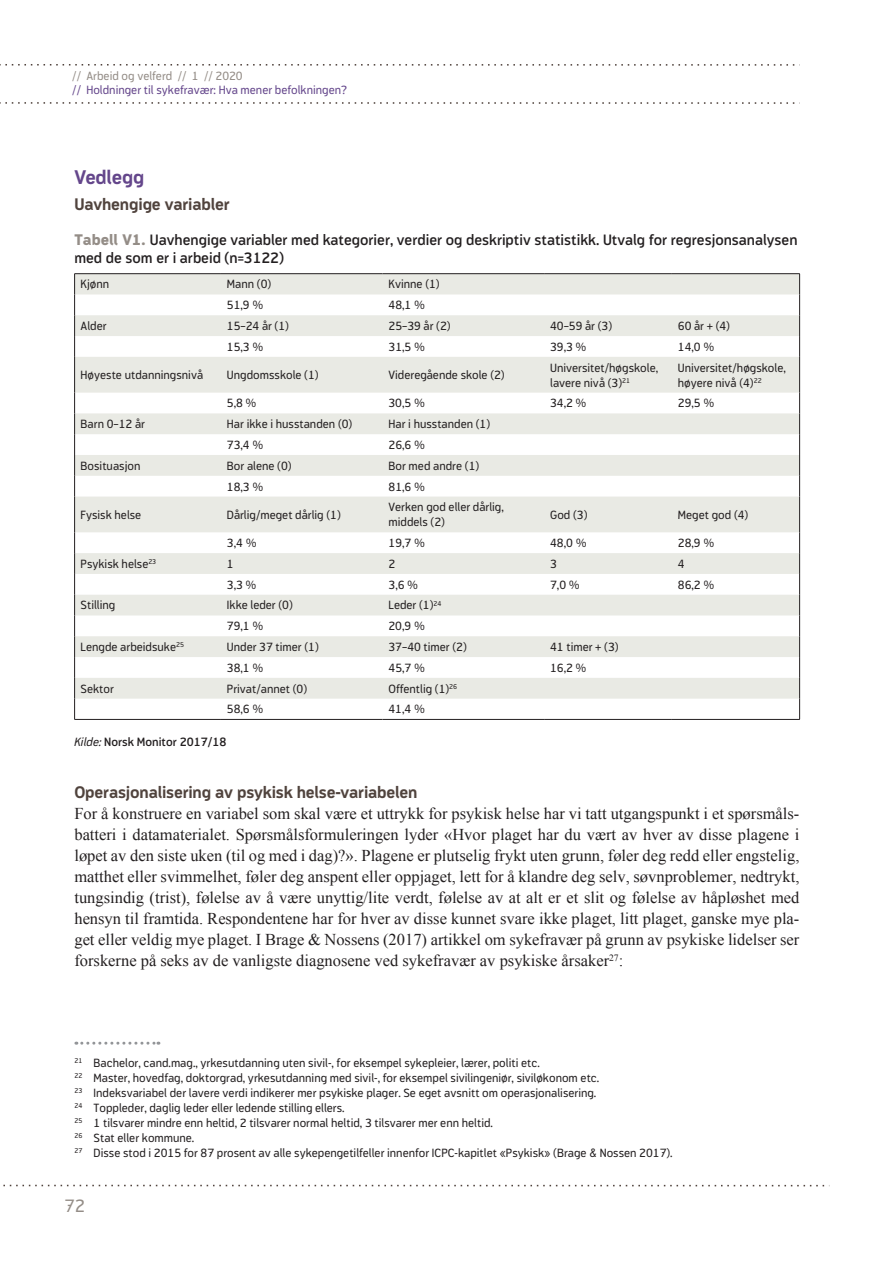
<style>
.page{position:relative;width:893px;height:1263px;background:#fff}
.page>*{position:absolute;margin:0;border:0;box-sizing:border-box;transform-origin:0 0}
.t1{font:700 19.5px "Modus";letter-spacing:-.01em;color:#64468b}
.t2{font:18px "Modus";color:#948d87}
.t3{font:16.5px/21px "Times New Roman";color:#231f20;text-align:justify}
.t4{font:700 16.5px "Modus";letter-spacing:-.01em;color:#50433d}
.t5{font:600 15px/18px "Modus";color:#231f20}
.t6{font:12px/15px "Modus";color:#231f20}
.t7{font:12px "Modus";color:#64468b}
.t8{font:12px "Modus";color:#948d87}
.t9{font:600 12px "Modus";color:#231f20}
.s1{font-weight:800;color:#948d87}
.s2{font-weight:400;font-style:italic}
</style>
<div class="page">
<svg style="left:0;top:64px;width:795px;height:2px"></svg>
<svg style="left:0;top:102px;width:795px;height:2px"></svg>
<svg style="left:3px;top:1185px;width:822px;height:1px"></svg>
<svg style="left:75px;top:274px;width:724px;height:425px;fill:#e9eae4"></svg>
<hr style="left:74px;top:273px;width:147px;height:1px;background:#231f20">
<hr style="left:221px;top:273px;width:161px;height:1px;background:#231f20">
<hr style="left:382px;top:273px;width:162px;height:1px;background:#231f20">
<hr style="left:544px;top:273px;width:128px;height:1px;background:#231f20">
<hr style="left:672px;top:273px;width:128px;height:1px;background:#231f20">
<svg style="left:74px;top:274px;width:1px;height:83px"></svg>
<svg style="left:799px;top:274px;width:1px;height:83px"></svg>
<hr style="left:74px;top:357px;width:1px;height:36px;background:#231f20">
<hr style="left:799px;top:357px;width:1px;height:36px;background:#231f20">
<svg style="left:74px;top:393px;width:1px;height:103px"></svg>
<svg style="left:799px;top:393px;width:1px;height:103px"></svg>
<hr style="left:74px;top:496px;width:1px;height:36px;background:#231f20">
<hr style="left:799px;top:496px;width:1px;height:36px;background:#231f20">
<svg style="left:74px;top:532px;width:1px;height:187px"></svg>
<svg style="left:799px;top:532px;width:1px;height:187px"></svg>
<hr style="left:74px;top:719px;width:147px;height:1px;background:#231f20">
<hr style="left:221px;top:719px;width:161px;height:1px;background:#231f20">
<hr style="left:382px;top:719px;width:162px;height:1px;background:#231f20">
<hr style="left:544px;top:719px;width:128px;height:1px;background:#231f20">
<hr style="left:672px;top:719px;width:128px;height:1px;background:#231f20">
<svg style="left:76px;top:1042px;width:83px;height:3px"></svg>
<p class="t8" style="left:72px;top:69px;width:172px">// Arbeid og velferd // 1 // 2020</p>
<p class="t7" style="left:72px;top:83px;width:276px">// Holdninger til sykefravær: Hva mener befolkningen?</p>
<h1 class="t1" style="left:74px;top:167px;width:71px">Vedlegg</h1>
<h3 class="t4" style="left:74px;top:195px;width:157px">Uavhengige variabler</h3>
<p class="t5" style="left:74px;top:231px;width:725px"><span class="s1">Tabell V1.</span> Uavhengige variabler med kategorier, verdier og deskriptiv statistikk. Utvalg for regresjonsanalysen med de som er i arbeid (n=3122)</p>
<p class="t6" style="left:81px;top:277px;width:30px">Kjønn</p>
<p class="t6" style="left:227px;top:277px;width:46px">Mann (0)</p>
<p class="t6" style="left:389px;top:277px;width:53px">Kvinne (1)</p>
<p class="t6" style="left:227px;top:298px;width:38px">51,9 %</p>
<p class="t6" style="left:389px;top:298px;width:38px">48,1 %</p>
<p class="t6" style="left:81px;top:318px;width:28px">Alder</p>
<p class="t6" style="left:227px;top:318px;width:64px">15–24 år (1)</p>
<p class="t6" style="left:389px;top:318px;width:64px">25–39 år (2)</p>
<p class="t6" style="left:550px;top:318px;width:64px">40–59 år (3)</p>
<p class="t6" style="left:678px;top:318px;width:54px">60 år + (4)</p>
<p class="t6" style="left:227px;top:339px;width:38px">15,3 %</p>
<p class="t6" style="left:389px;top:339px;width:38px">31,5 %</p>
<p class="t6" style="left:550px;top:339px;width:38px">39,3 %</p>
<p class="t6" style="left:678px;top:339px;width:38px">14,0 %</p>
<p class="t6" style="left:81px;top:367px;width:124px">Høyeste utdanningsnivå</p>
<p class="t6" style="left:227px;top:367px;width:93px">Ungdomsskole (1)</p>
<p class="t6" style="left:389px;top:367px;width:118px">Videregående skole (2)</p>
<p class="t6" style="left:550px;top:360px;width:109px">Universitet/høgskole, lavere nivå (3)<sup>21</sup></p>
<p class="t6" style="left:678px;top:360px;width:109px">Universitet/høgskole, høyere nivå (4)<sup>22</sup></p>
<p class="t6" style="left:227px;top:396px;width:31px">5,8 %</p>
<p class="t6" style="left:389px;top:396px;width:38px">30,5 %</p>
<p class="t6" style="left:550px;top:396px;width:38px">34,2 %</p>
<p class="t6" style="left:678px;top:396px;width:38px">29,5 %</p>
<p class="t6" style="left:81px;top:416px;width:66px">Barn 0–12 år</p>
<p class="t6" style="left:227px;top:416px;width:127px">Har ikke i husstanden (0)</p>
<p class="t6" style="left:389px;top:416px;width:103px">Har i husstanden (1)</p>
<p class="t6" style="left:227px;top:437px;width:38px">73,4 %</p>
<p class="t6" style="left:389px;top:437px;width:38px">26,6 %</p>
<p class="t6" style="left:81px;top:458px;width:61px">Bosituasjon</p>
<p class="t6" style="left:227px;top:458px;width:66px">Bor alene (0)</p>
<p class="t6" style="left:389px;top:458px;width:92px">Bor med andre (1)</p>
<p class="t6" style="left:227px;top:479px;width:38px">18,3 %</p>
<p class="t6" style="left:389px;top:479px;width:38px">81,6 %</p>
<p class="t6" style="left:81px;top:507px;width:62px">Fysisk helse</p>
<p class="t6" style="left:227px;top:507px;width:115px">Dårlig/meget dårlig (1)</p>
<p class="t6" style="left:389px;top:500px;width:117px">Verken god eller dårlig, middels (2)</p>
<p class="t6" style="left:550px;top:507px;width:39px">God (3)</p>
<p class="t6" style="left:678px;top:507px;width:72px">Meget god (4)</p>
<p class="t6" style="left:227px;top:535px;width:31px">3,4 %</p>
<p class="t6" style="left:389px;top:535px;width:38px">19,7 %</p>
<p class="t6" style="left:550px;top:535px;width:38px">48,0 %</p>
<p class="t6" style="left:678px;top:535px;width:38px">28,9 %</p>
<p class="t6" style="left:81px;top:556px;width:77px">Psykisk helse<sup>23</sup></p>
<p class="t6" style="left:227px;top:556px;width:8px">1</p>
<p class="t6" style="left:389px;top:556px;width:8px">2</p>
<p class="t6" style="left:550px;top:556px;width:8px">3</p>
<p class="t6" style="left:678px;top:556px;width:8px">4</p>
<p class="t6" style="left:227px;top:577px;width:31px">3,3 %</p>
<p class="t6" style="left:389px;top:577px;width:31px">3,6 %</p>
<p class="t6" style="left:550px;top:577px;width:31px">7,0 %</p>
<p class="t6" style="left:678px;top:577px;width:38px">86,2 %</p>
<p class="t6" style="left:81px;top:598px;width:36px">Stilling</p>
<p class="t6" style="left:227px;top:598px;width:67px">Ikke leder (0)</p>
<p class="t6" style="left:389px;top:598px;width:54px">Leder (1)<sup>24</sup></p>
<p class="t6" style="left:227px;top:619px;width:38px">79,1 %</p>
<p class="t6" style="left:389px;top:619px;width:38px">20,9 %</p>
<p class="t6" style="left:81px;top:639px;width:105px">Lengde arbeidsuke<sup>25</sup></p>
<p class="t6" style="left:227px;top:639px;width:93px">Under 37 timer (1)</p>
<p class="t6" style="left:389px;top:639px;width:80px">37–40 timer (2)</p>
<p class="t6" style="left:550px;top:639px;width:70px">41 timer + (3)</p>
<p class="t6" style="left:227px;top:660px;width:38px">38,1 %</p>
<p class="t6" style="left:389px;top:660px;width:38px">45,7 %</p>
<p class="t6" style="left:550px;top:660px;width:38px">16,2 %</p>
<p class="t6" style="left:81px;top:681px;width:35px">Sektor</p>
<p class="t6" style="left:227px;top:681px;width:82px">Privat/annet (0)</p>
<p class="t6" style="left:389px;top:681px;width:70px">Offentlig (1)<sup>26</sup></p>
<p class="t6" style="left:227px;top:702px;width:38px">58,6 %</p>
<p class="t6" style="left:389px;top:702px;width:38px">41,4 %</p>
<p class="t9" style="left:74px;top:735px;width:153px"><span class="s2">Kilde:</span> Norsk Monitor 2017/18</p>
<h3 class="t4" style="left:74px;top:783px;width:345px">Operasjonalisering av psykisk helse-variabelen</h3>
<p class="t3" style="left:74px;top:803px;width:726px">For å konstruere en variabel som skal være et uttrykk for psykisk helse har vi tatt utgangspunkt i et spørsmåls&shy;batteri i datamaterialet. Spørsmålsformuleringen lyder «Hvor plaget har du vært av hver av disse plagene i løpet av den siste uken (til og med i dag)?». Plagene er plutselig frykt uten grunn, føler deg redd eller engstelig, matthet eller svimmelhet, føler deg anspent eller oppjaget, lett for å klandre deg selv, søvnproblemer, nedtrykt, tungsindig (trist), følelse av å være unyttig/lite verdt, følelse av at alt er et slit og følelse av håpløshet med hensyn til framtida. Respondentene har for hver av disse kunnet svare ikke plaget, litt plaget, ganske mye pla&shy;get eller veldig mye plaget. I Brage &amp; Nossens (2017) artikkel om sykefravær på grunn av psykiske lidelser ser forskerne på seks av de vanligste diagnosene ved sykefravær av psykiske årsaker<sup>27</sup>:</p>
<p class="t6" style="left:74px;top:1055px;width:600px"><sup>21</sup> Bachelor, cand.mag., yrkesutdanning uten sivil-, for eksempel sykepleier, lærer, politi etc.<br><sup>22</sup> Master, hovedfag, doktorgrad, yrkesutdanning med sivil-, for eksempel sivilingeniør, siviløkonom etc.<br><sup>23</sup> Indeksvariabel der lavere verdi indikerer mer psykiske plager. Se eget avsnitt om operasjonalisering.<br><sup>24</sup> Toppleder, daglig leder eller ledende stilling ellers.<br><sup>25</sup> 1 tilsvarer mindre enn heltid, 2 tilsvarer normal heltid, 3 tilsvarer mer enn heltid.<br><sup>26</sup> Stat eller kommune.<br><sup>27</sup> Disse stod i 2015 for 87 prosent av alle sykepengetilfeller innenfor ICPC-kapitlet «Psykisk» (Brage &amp; Nossen 2017).</p>
<h2 class="t2" style="left:65px;top:1195px;width:22px">72</h2>
</div>
